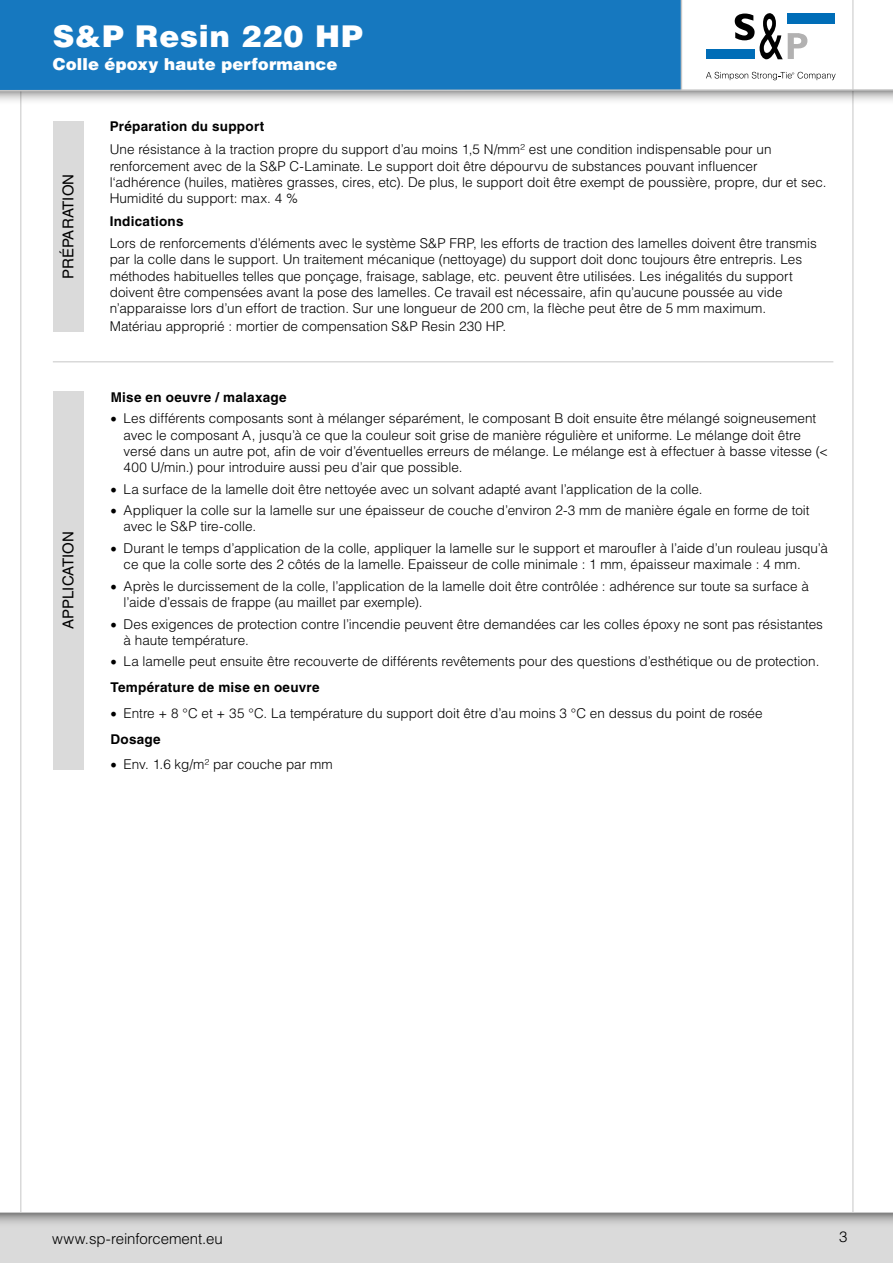
<style>
.page{position:relative;width:893px;height:1263px;background:#fff}
.page>*{position:absolute;margin:0;border:0;box-sizing:border-box;transform-origin:0 0}
.t1{font:900 30px "Helvetica LT Std";letter-spacing:.03em;color:#fff}
.t2{font:900 16.5px "Helvetica LT Std";letter-spacing:.005em;color:#fff}
.t3{font:300 15px "Helvetica LT Std";letter-spacing:-.005em;color:#000}
.t4{font:15px "Helvetica LT Std";letter-spacing:.01em;color:#000}
.t5{font:300 13.5px/16.2px "Helvetica LT Std";color:#000}
.t6{font:700 13.5px "Helvetica LT Std";letter-spacing:.02em;color:#000}
.s1{font-family:"Minion Pro";font-weight:400;font-size:18px}
</style>
<div class="page">
<hr style="left:852px;top:0;width:1px;height:1263px;background:#c6c6c6">
<hr style="left:20px;top:0;width:1px;height:1263px;background:#c6c6c6">
<div style="left:0;top:1212px;width:893px;height:51px;background:#dadada"></div>
<svg style="left:0;top:1213px;width:893px;height:10px;background:#ababab"></svg>
<hr style="left:0;top:1212px;width:893px;height:1px;background:#c6c6c6">
<div style="left:0;top:0;width:681px;height:91px;background:#1678bf"></div>
<hr style="left:681px;top:0;width:1px;height:91px;background:#c6c6c6">
<svg style="left:0;top:92px;width:893px;height:14px"></svg>
<svg style="left:0;top:88px;width:893px;height:4px"></svg>
<div style="left:707px;top:49px;width:48px;height:10px;background:#006db7"></div>
<div style="left:787px;top:13px;width:48px;height:10px;background:#006db7"></div>
<svg style="left:735px;top:13px;width:72px;height:46px"></svg>
<svg style="left:706px;top:72px;width:130px;height:8px"></svg>
<div style="left:53px;top:121px;width:30px;height:210px;background:#dadada"></div>
<hr style="left:53px;top:361px;width:780px;height:1px;background:#c6c6c6">
<div style="left:53px;top:391px;width:30px;height:378px;background:#dadada"></div>
<h1 class="t1" style="left:53px;top:17px;width:311px">S&amp;P Resin 220 HP</h1>
<p class="t2" style="left:53px;top:53px;width:286px">Colle époxy haute performance</p>
<p class="t4" style="left:59px;top:279px;width:107px;rotate:-90deg">PRÉPARATION</p>
<p class="t4" style="left:59px;top:629px;width:100px;rotate:-90deg">APPLICATION</p>
<p class="t6" style="left:110px;top:118px;width:156px">Préparation du support</p>
<p class="t5" style="left:110px;top:141px;width:718px">Une résistance à la traction propre du support d’au moins 1,5 N/mm² est une condition indispensable pour un renforcement avec de la S&amp;P C-Laminate. Le support doit être dépourvu de substances pouvant influencer l‘adhérence (huiles, matières grasses, cires, etc). De plus, le support doit être exempt de poussière, propre, dur et sec.<br>Humidité du support: max. 4 %</p>
<p class="t6" style="left:110px;top:213px;width:75px">Indications</p>
<p class="t5" style="left:110px;top:235px;width:709px">Lors de renforcements d’éléments avec le système S&amp;P FRP, les efforts de traction des lamelles doivent être transmis par la colle dans le support. Un traitement mécanique (nettoyage) du support doit donc toujours être entrepris. Les méthodes habituelles telles que ponçage, fraisage, sablage, etc. peuvent être utilisées. Les inégalités du support doivent être compensées avant la pose des lamelles. Ce travail est nécessaire, afin qu’aucune poussée au vide n’apparaisse lors d’un effort de traction. Sur une longueur de 200 cm, la flèche peut être de 5 mm maximum.</p>
<p class="t5" style="left:110px;top:318px;width:398px">Matériau approprié : mortier de compensation S&amp;P Resin 230 HP.</p>
<p class="t6" style="left:111px;top:389px;width:177px">Mise en oeuvre / malaxage</p>
<p class="t5" style="left:124px;top:410px;width:706px;text-indent:-14px"><span class="s1">•</span> Les différents composants sont à mélanger séparément, le composant B doit ensuite être mélangé soigneusement avec le composant A, jusqu’à ce que la couleur soit grise de manière régulière et uniforme. Le mélange doit être versé dans un autre pot, afin de voir d’éventuelles erreurs de mélange. Le mélange est à effectuer à basse vitesse (&lt; 400 U/min.) pour introduire aussi peu d’air que possible.</p>
<p class="t5" style="left:110px;top:481px;width:594px"><span class="s1">•</span> La surface de la lamelle doit être nettoyée avec un solvant adapté avant l’application de la colle.</p>
<p class="t5" style="left:124px;top:502px;width:687px;text-indent:-14px"><span class="s1">•</span> Appliquer la colle sur la lamelle sur une épaisseur de couche d’environ 2-3 mm de manière égale en forme de toit avec le S&amp;P tire-colle.</p>
<p class="t5" style="left:124px;top:540px;width:706px;text-indent:-14px"><span class="s1">•</span> Durant le temps d’application de la colle, appliquer la lamelle sur le support et maroufler à l’aide d’un rouleau jusqu’à ce que la colle sorte des 2 côtés de la lamelle. Epaisseur de colle minimale : 1 mm, épaisseur maximale : 4 mm.</p>
<p class="t5" style="left:124px;top:578px;width:687px;text-indent:-14px"><span class="s1">•</span> Après le durcissement de la colle, l’application de la lamelle doit être contrôlée : adhérence sur toute sa surface à l’aide d’essais de frappe (au maillet par exemple).</p>
<p class="t5" style="left:124px;top:616px;width:701px;text-indent:-14px"><span class="s1">•</span> Des exigences de protection contre l’incendie peuvent être demandées car les colles époxy ne sont pas résistantes à haute température.</p>
<p class="t5" style="left:110px;top:653px;width:711px"><span class="s1">•</span> La lamelle peut ensuite être recouverte de différents revêtements pour des questions d’esthétique ou de protection.</p>
<p class="t5" style="left:110px;top:705px;width:654px"><span class="s1">•</span> Entre + 8 °C et + 35 °C. La température du support doit être d’au moins 3 °C en dessus du point de rosée</p>
<p class="t5" style="left:110px;top:756px;width:224px"><span class="s1">•</span> Env. 1.6 kg/m² par couche par mm</p>
<p class="t6" style="left:110px;top:679px;width:211px">Température de mise en oeuvre</p>
<p class="t6" style="left:110px;top:731px;width:52px">Dosage</p>
<p class="t3" style="left:52px;top:1229px;width:172px">www.sp-reinforcement.eu</p>
<p class="t3" style="left:839px;top:1228px;width:10px">3</p>
</div>
